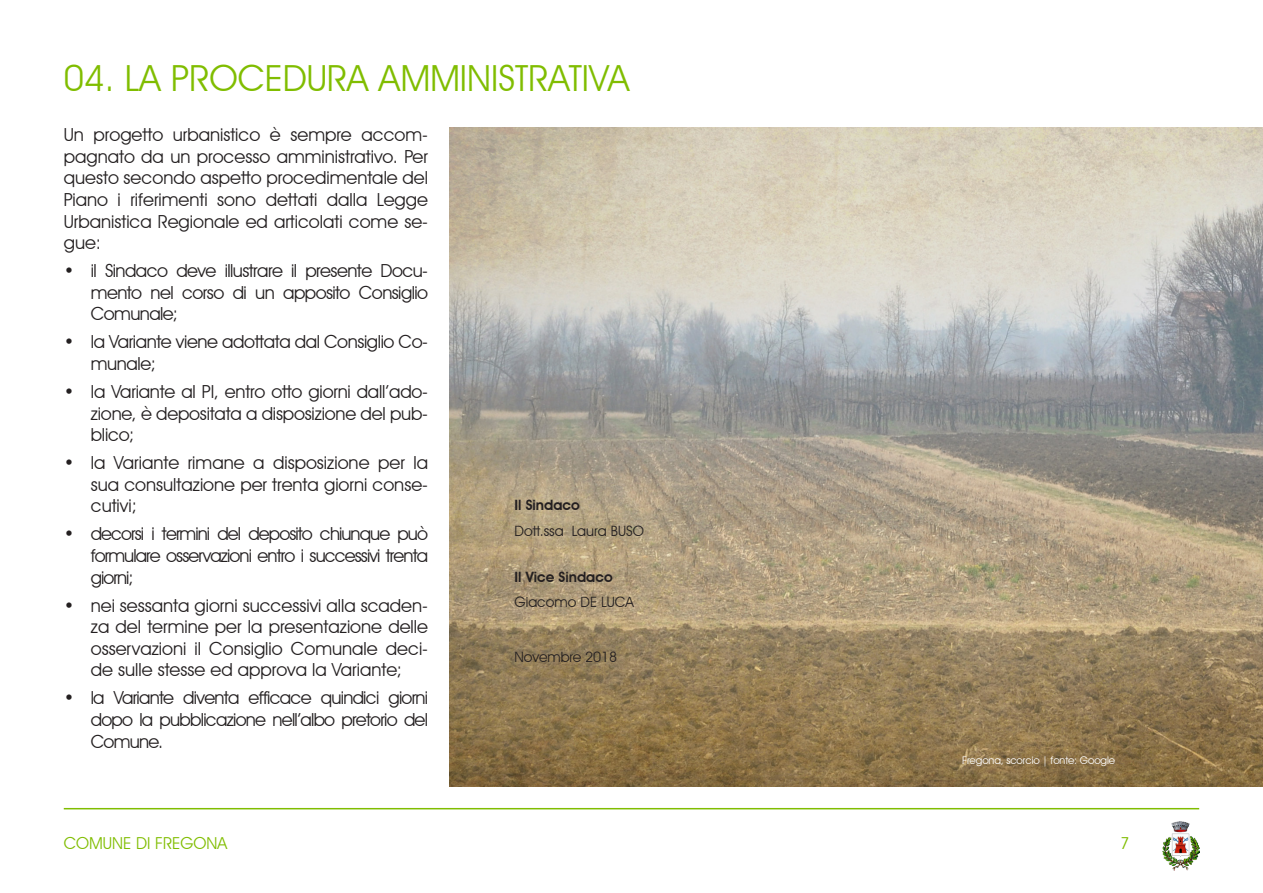
<style>
.page{position:relative;width:1263px;height:893px;background:#fff}
.page>*{position:absolute;margin:0;border:0;box-sizing:border-box;transform-origin:0 0}
.t1{font:36px "Avant Garde IT Cby BT";color:#80bd00}
.t2{font:18px/21.6px "Avant Garde IT Cby BT";letter-spacing:-.015em;color:#231f20;text-align:justify}
.t3{font:16.5px "Avant Garde IT Cby BT";color:#80bd00}
.t4{font:14.25px "Avant Garde IT Cby BT";color:#231f20}
.t5{font:600 14.25px "Avant Garde IT Cby BT";color:#231f20}
.t6{font:10.5px "Avant Garde IT Cby BT";letter-spacing:-.01em;color:#fff}
</style>
<div class="page">
<hr style="left:64px;top:808px;width:1135px;height:1px;background:#80bd00">
<img style="left:1162px;top:821px;width:37px;height:49px">
<img style="left:449px;top:128px;width:814px;height:659px">
<p class="t1" style="left:64px;top:56px;width:567px">04. LA PROCEDURA AMMINISTRATIVA</p>
<p class="t2" style="left:64px;top:124px;width:366px">Un progetto urbanistico è sempre accom&shy;pagnato da un processo amministrativo. Per questo secondo aspetto procedimentale del Piano i riferimenti sono dettati dalla Legge Urbanistica Regionale ed articolati come se&shy;gue:</p>
<p class="t2" style="left:91px;top:260px;width:339px;text-indent:-27px">• il Sindaco deve illustrare il presente Docu&shy;mento nel corso di un apposito Consiglio Comunale;</p>
<p class="t2" style="left:91px;top:331px;width:339px;text-indent:-27px">• la Variante viene adottata dal Consiglio Co&shy;munale;</p>
<p class="t2" style="left:91px;top:381px;width:339px;text-indent:-27px">• la Variante al PI, entro otto giorni dall’ado&shy;zione, è depositata a disposizione del pub&shy;blico;</p>
<p class="t2" style="left:91px;top:452px;width:339px;text-indent:-27px">• la Variante rimane a disposizione per la sua consultazione per trenta giorni conse&shy;cutivi;</p>
<p class="t2" style="left:91px;top:523px;width:339px;text-indent:-27px">• decorsi i termini del deposito chiunque può formulare osservazioni entro i successivi trenta giorni;</p>
<p class="t2" style="left:91px;top:594px;width:339px;text-indent:-27px">• nei sessanta giorni successivi alla scaden&shy;za del termine per la presentazione delle osservazioni il Consiglio Comunale deci&shy;de sulle stesse ed approva la Variante;</p>
<p class="t2" style="left:91px;top:687px;width:339px;text-indent:-27px">• la Variante diventa efficace quindici giorni dopo la pubblicazione nell’albo pretorio del Comune.</p>
<p class="t5" style="left:514px;top:496px;width:67px">Il Sindaco</p>
<p class="t4" style="left:514px;top:522px;width:131px">Dott.ssa Laura BUSO</p>
<p class="t5" style="left:514px;top:568px;width:100px">Il Vice Sindaco</p>
<p class="t4" style="left:514px;top:594px;width:121px">Giacomo DE LUCA</p>
<p class="t4" style="left:514px;top:648px;width:104px">Novembre 2018</p>
<p class="t6" style="left:962px;top:754px;width:154px">Fregona, scorcio | fonte: Google</p>
<p class="t3" style="left:64px;top:833px;width:165px">COMUNE DI FREGONA</p>
<p class="t3" style="left:1120px;top:833px;width:11px">7</p>
</div>
